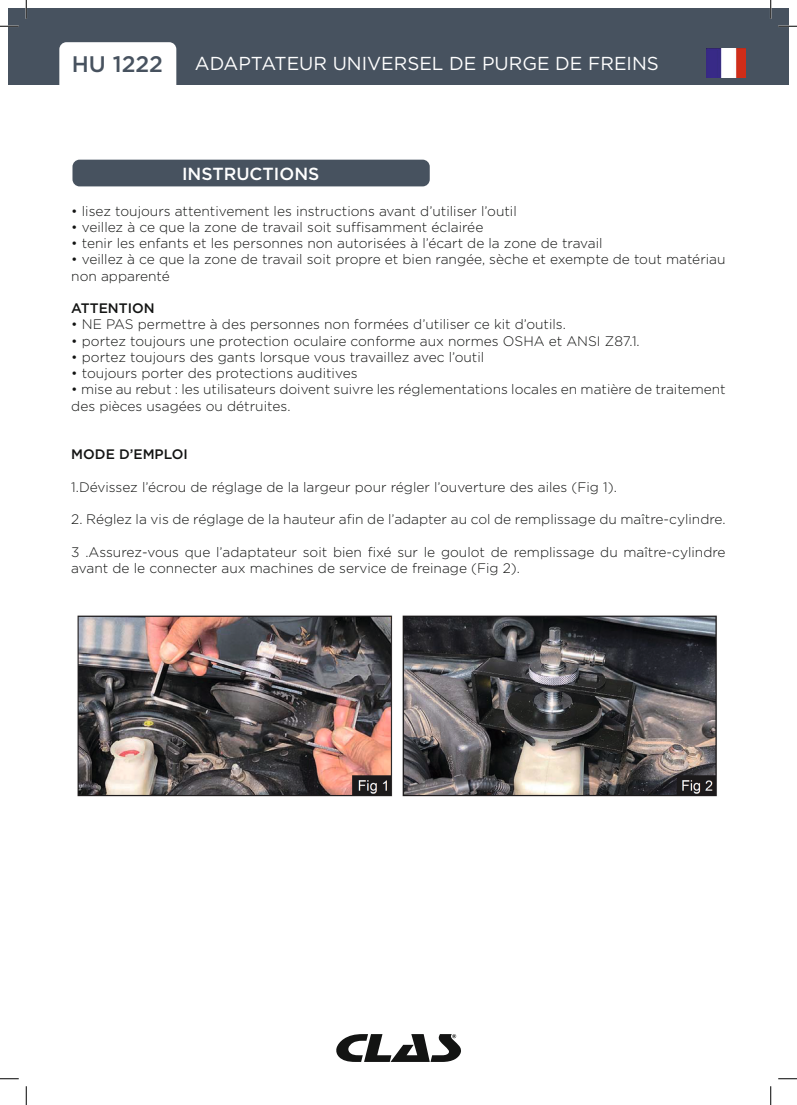
<style>
.page{position:relative;width:797px;height:1105px;background:#fff}
.page>*{position:absolute;margin:0;border:0;box-sizing:border-box;transform-origin:0 0}
.t1{font:500 22.5px "Gotham";color:#47525f}
.t2{font:18.75px "Gotham";color:#fff}
.t3{font:500 17.5px "Gotham";color:#fff}
.t4{font:300 13.75px/16.2px "Gotham";color:#131413}
.t5{font:500 13.75px "Gotham";color:#131413}
</style>
<div class="page">
<div style="left:9px;top:9px;width:761px;height:76px;background:#47525f"></div>
<div style="left:59px;top:42px;width:117px;height:58px;background:#fff;border-radius:7px"></div>
<img style="left:706px;top:48px;width:40px;height:29px">
<svg style="left:336px;top:1034px;width:125px;height:28px"></svg>
<div style="left:746px;top:9px;width:42px;height:76px;background:#47525f"></div>
<div style="left:72px;top:160px;width:358px;height:26px;background:#47525f;border-radius:7px"></div>
<img style="left:77px;top:615px;width:640px;height:182px">
<svg style="left:0;top:25px;width:19px;height:2px"></svg>
<svg style="left:778px;top:25px;width:19px;height:2px"></svg>
<svg style="left:0;top:1078px;width:19px;height:1px"></svg>
<svg style="left:778px;top:1078px;width:19px;height:1px"></svg>
<svg style="left:25px;top:0;width:2px;height:19px"></svg>
<svg style="left:25px;top:1086px;width:2px;height:19px"></svg>
<svg style="left:770px;top:0;width:1px;height:19px"></svg>
<svg style="left:770px;top:1086px;width:1px;height:19px"></svg>
<h1 class="t1" style="left:72px;top:49px;width:93px">HU 1222</h1>
<h2 class="t2" style="left:195px;top:52px;width:465px">ADAPTATEUR UNIVERSEL DE PURGE DE FREINS</h2>
<p class="t3" style="left:182px;top:162px;width:139px">INSTRUCTIONS</p>
<p class="t4" style="left:71px;top:202px;width:447px">• lisez toujours attentivement les instructions avant d’utiliser l’outil</p>
<p class="t4" style="left:71px;top:218px;width:413px">• veillez à ce que la zone de travail soit suffisamment éclairée</p>
<p class="t4" style="left:71px;top:235px;width:533px">• tenir les enfants et les personnes non autorisées à l’écart de la zone de travail</p>
<p class="t4" style="left:71px;top:251px;width:656px">• veillez à ce que la zone de travail soit propre et bien rangée, sèche et exempte de tout matériau non apparenté</p>
<p class="t5" style="left:71px;top:299px;width:85px">ATTENTION</p>
<p class="t4" style="left:71px;top:316px;width:496px">• NE PAS permettre à des personnes non formées d’utiliser ce kit d’outils.</p>
<p class="t4" style="left:71px;top:332px;width:570px">• portez toujours une protection oculaire conforme aux normes OSHA et ANSI Z87.1.</p>
<p class="t4" style="left:71px;top:349px;width:414px">• portez toujours des gants lorsque vous travaillez avec l’outil</p>
<p class="t4" style="left:71px;top:365px;width:288px">• toujours porter des protections auditives</p>
<p class="t4" style="left:71px;top:381px;width:656px">• mise au rebut : les utilisateurs doivent suivre les réglementations locales en matière de traitement des pièces usagées ou détruites.</p>
<p class="t5" style="left:71px;top:446px;width:118px">MODE D’EMPLOI</p>
<p class="t4" style="left:71px;top:479px;width:547px">1.Dévissez l’écrou de réglage de la largeur pour régler l’ouverture des ailes (Fig 1).</p>
<p class="t4" style="left:71px;top:511px;width:656px">2. Réglez la vis de réglage de la hauteur afin de l’adapter au col de remplissage du maître-cylindre.</p>
<p class="t4" style="left:71px;top:544px;width:656px">3 .Assurez-vous que l’adaptateur soit bien fixé sur le goulot de remplissage du maître-cylindre avant de le connecter aux machines de service de freinage (Fig 2).</p>
</div>
